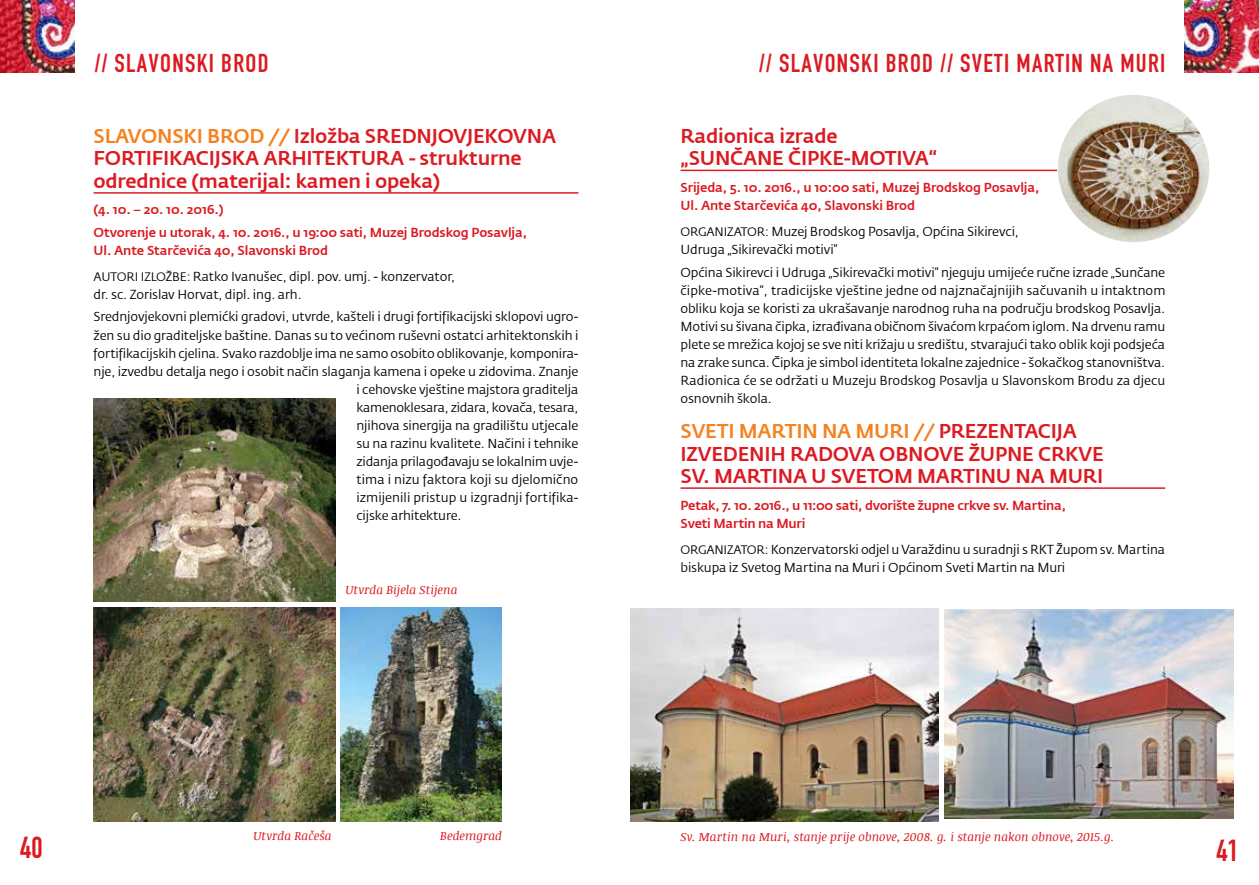
<style>
.page{position:relative;width:1259px;height:885px;background:#fff}
.page>*{position:absolute;margin:0;border:0;box-sizing:border-box;transform-origin:0 0}
.t1{font:30px "DIN Engschrift Standard";color:#db1a21}
.t2{font:25.5px "DIN Engschrift Standard";letter-spacing:.05em;color:#db1a21}
.t3{font:500 19.5px/22.5px "Fedra Sans Pro";letter-spacing:-.01em;color:#db1a21}
.t4{font:12.75px/18px "Fedra Sans Pro Normal";letter-spacing:-.01em;color:#000}
.t5{font:500 12.75px/18px "Fedra Sans Pro";letter-spacing:-.01em;color:#db1a21}
.t6{font:italic 12px "Noticia Text";letter-spacing:.005em;color:#db1a21}
.s1{color:#f58220}
.s2{color:#da2128}
.s3{font-size:12px}
</style>
<div class="page">
<img style="left:0;top:0;width:74px;height:72px">
<img style="left:1184px;top:0;width:75px;height:72px">
<hr style="left:680px;top:170px;width:377px;height:1px;background:#db1a21">
<hr style="left:680px;top:487px;width:485px;height:2px;background:#db1a21">
<img style="left:630px;top:608px;width:308px;height:213px">
<img style="left:944px;top:609px;width:289px;height:209px">
<img style="left:1058px;top:95px;width:151px;height:147px">
<hr style="left:94px;top:192px;width:484px;height:2px;background:#db1a21">
<img style="left:93px;top:398px;width:242px;height:203px">
<img style="left:341px;top:607px;width:160px;height:214px">
<img style="left:93px;top:607px;width:242px;height:214px">
<h2 class="t2" style="left:95px;top:48px;width:175px">// SLAVONSKI BROD</h2>
<h3 class="t3" style="left:94px;top:125px;width:464px"><span class="s1">SLAVONSKI BROD //</span> <span class="s2">I</span>zložba SREDNJOVJEKOVNA<br>FORTIFIKACIJSKA ARHITEKTURA -strukturne odrednice (materijal: kamen i opeka)</h3>
<p class="t5" style="left:94px;top:199px;width:435px;line-height:22.2px">(4. 10. – 20. 10. 2016.)<br>Otvorenje u utorak, 4. 10. 2016., u 19:00 sati, Muzej Brodskog Posavlja,</p>
<p class="t5" style="left:94px;top:241px;width:236px">Ul. Ante Starčevića 40, Slavonski Brod</p>
<p class="t4" style="left:94px;top:268px;width:363px"><span class="s3">AUTORI IZLOŽBE:</span> Ratko Ivanušec, dipl. pov. umj. - konzervator, dr. sc. Zorislav Horvat, dipl. ing. arh.</p>
<p class="t4" style="left:94px;top:308px;width:486px">Srednjovjekovni plemićki gradovi, utvrde, kašteli i drugi fortifikacijski sklopovi ugro-</p>
<p class="t4" style="left:94px;top:326px;width:486px">žen su dio graditeljske baštine. Danas su to većinom ruševni ostatci arhitektonskih i</p>
<p class="t4" style="left:94px;top:344px;width:486px">fortifikacijskih cjelina. Svako razdoblje ima ne samo osobito oblikovanje, komponira-</p>
<p class="t4" style="left:94px;top:362px;width:486px">nje, izvedbu detalja nego i osobit način slaganja kamena i opeke u zidovima. Znanje</p>
<p class="t4" style="left:356px;top:380px;width:223px">i cehovske vještine majstora graditelja</p>
<p class="t4" style="left:356px;top:398px;width:223px">kamenoklesara, zidara, kovača, tesara,</p>
<p class="t4" style="left:356px;top:416px;width:223px">njihova sinergija na gradilištu utjecale</p>
<p class="t4" style="left:356px;top:434px;width:223px">su na razinu kvalitete. Načini i tehnike</p>
<p class="t4" style="left:356px;top:452px;width:223px">zidanja prilagođavaju se lokalnim uvje-</p>
<p class="t4" style="left:356px;top:470px;width:223px">tima i nizu faktora koji su djelomično</p>
<p class="t4" style="left:356px;top:488px;width:224px">izmijenili pristup u izgradnji fortifika-</p>
<p class="t4" style="left:356px;top:506px;width:107px">cijske arhitekture.</p>
<p class="t6" style="left:345px;top:580px;width:113px">Utvrda Bijela Stijena</p>
<h2 class="t2" style="left:759px;top:48px;width:408px">// SLAVONSKI BROD // SVETI MARTIN NA MURI</h2>
<h3 class="t3" style="left:680px;top:125px;width:258px">Radionica izrade „SUNČANE ČIPKE-MOTIVA“</h3>
<p class="t5" style="left:680px;top:178px;width:360px">Srijeda, 5. 10. 2016., u 10:00 sati, Muzej Brodskog Posavlja,<br>Ul. Ante Starčevića 40, Slavonski Brod</p>
<p class="t4" style="left:680px;top:223px;width:340px"><span class="s3">ORGANIZATOR:</span> Muzej Brodskog Posavlja, Općina Sikirevci,<br>Udruga „Sikirevački motivi”</p>
<p class="t4" style="left:680px;top:263px;width:486px;text-align:justify">Općina Sikirevci i Udruga „Sikirevački motivi“ njeguju umijeće ručne izrade „Sunčane čipke-motiva“, tradicijske vještine jedne od najznačajnijih sačuvanih u intaktnom obliku koja se koristi za ukrašavanje narodnog ruha na području brodskog Posavlja.<br>Motivi su šivana čipka, izrađivana običnom šivaćom krpaćom iglom. Na drvenu ramu plete se mrežica kojoj se sve niti križaju u središtu, stvarajući tako oblik koji podsjeća na zrake sunca. Čipka je simbol identiteta lokalne zajednice - šokačkog stanovništva.<br>Radionica će se održati u Muzeju Brodskog Posavlja u Slavonskom Brodu za djecu osnovnih škola.</p>
<h3 class="t3" style="left:680px;top:420px;width:425px"><span class="s1">SVETI MARTIN NA MURI //</span> PREZENTACIJA<br>IZVEDENIH RADOVA OBNOVE ŽUPNE CRKVE<br>SV. MARTINA U SVETOM MARTINU NA MURI</h3>
<p class="t5" style="left:680px;top:496px;width:387px">Petak, 7. 10. 2016., u 11:00 sati, dvorište župne crkve sv. Martina,<br>Sveti Martin na Muri</p>
<p class="t4" style="left:680px;top:541px;width:486px"><span class="s3">ORGANIZATOR:</span> Konzervatorski odjel u Varaždinu u suradnji s RKT Župom sv. Martina biskupa iz Svetog Martina na Muri i Općinom Sveti Martin na Muri</p>
<p class="t6" style="left:253px;top:827px;width:80px">Utvrda Račeša</p>
<p class="t6" style="left:440px;top:827px;width:63px">Bedemgrad</p>
<p class="t6" style="left:680px;top:828px;width:435px">Sv. Martin na Muri, stanje prije obnove, 2008. g. i stanje nakon obnove, 2015.g.</p>
<h1 class="t1" style="left:20px;top:829px;width:24px">40</h1>
<h1 class="t1" style="left:1216px;top:832px;width:24px">41</h1>
</div>
